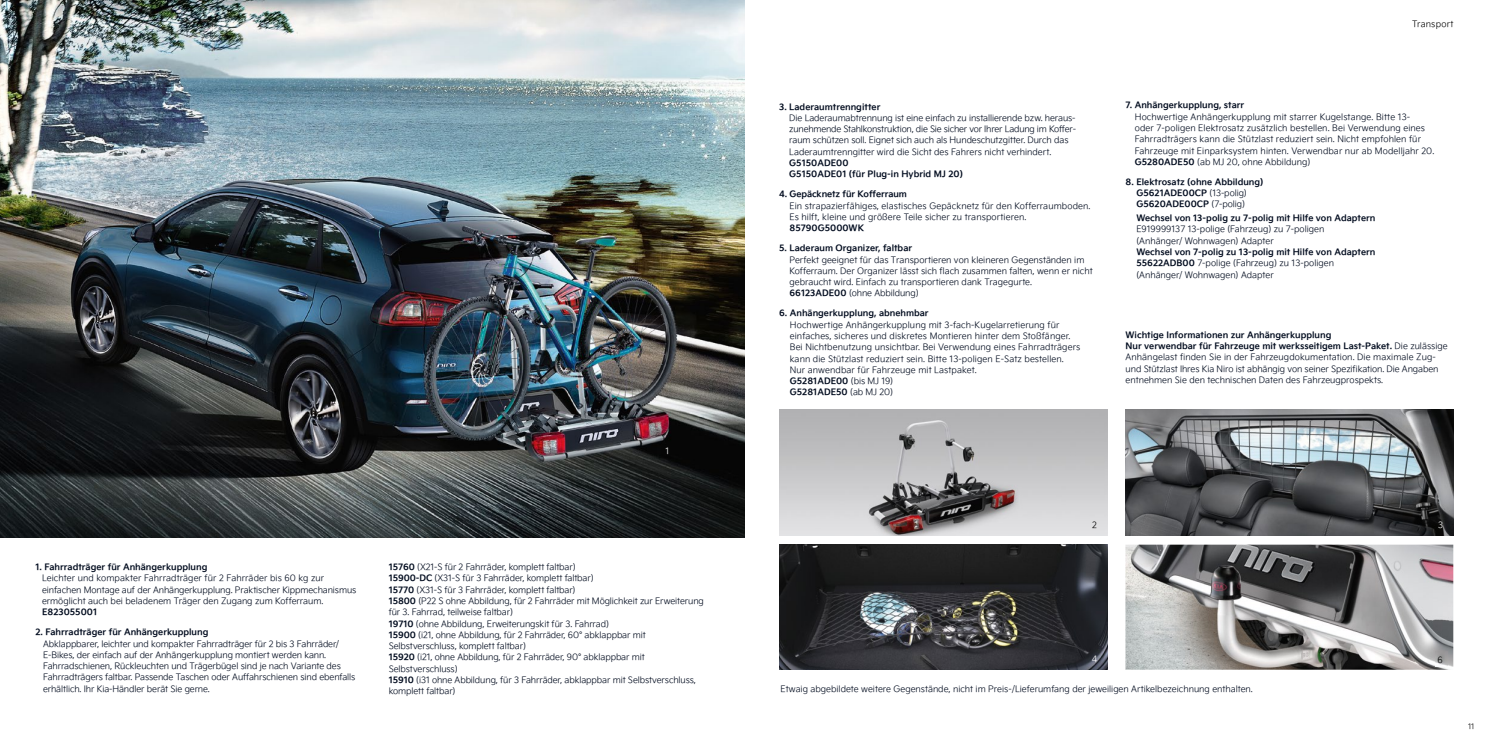
<style>
.page{position:relative;width:1489px;height:745px;background:#fff}
.page>*{position:absolute;margin:0;border:0;box-sizing:border-box;transform-origin:0 0}
.t1{font:8.75px/11.2px "Kia Signature OTF Light";color:#000b1e}
.t2{font:8.75px/11.2px "Kia Signature OTF Bold";color:#000b1e}
.t3{font:8.75px "Kia Signature OTF Light";letter-spacing:.025em;color:#000}
.t4{font:8.75px "Kia Signature OTF Light";color:#fff}
.t5{font:7.5px "Kia Signature OTF Light";color:#000}
.s1{font-family:"Kia Signature OTF Bold"}
.s2{font-family:"Kia Signature OTF Light"}
</style>
<div class="page">
<img style="left:0;top:0;width:744px;height:537px">
<img style="left:1125px;top:544px;width:328px;height:125px">
<img style="left:779px;top:544px;width:328px;height:125px">
<img style="left:1125px;top:409px;width:328px;height:125px">
<img style="left:779px;top:409px;width:328px;height:125px">
<img style="left:1435px;top:651px;width:12px;height:14px">
<p class="t4" style="left:665px;top:444px;width:5px">1</p>
<p class="t2" style="left:35px;top:560px;width:173px">1. Fahrradträger für Anhängerkupplung</p>
<p class="t1" style="left:42px;top:572px;width:316px">Leichter und kompakter Fahrradträger für 2 Fahrräder bis 60 kg zur einfachen Montage auf der Anhängerkupplung. Praktischer Kippmechanismus ermöglicht auch bei beladenem Träger den Zugang zum Kofferraum.</p>
<p class="t2" style="left:42px;top:605px;width:57px">E823055001</p>
<p class="t2" style="left:35px;top:625px;width:174px">2. Fahrradträger für Anhängerkupplung</p>
<p class="t1" style="left:43px;top:637px;width:314px">Abklappbarer, leichter und kompakter Fahrradträger für 2 bis 3 Fahrräder/ E-Bikes, der einfach auf der Anhängerkupplung montiert werden kann.<br>Fahrradschienen, Rückleuchten und Trägerbügel sind je nach Variante des Fahrradträgers faltbar. Passende Taschen oder Auffahrschienen sind ebenfalls erhältlich. Ihr Kia-Händler berät Sie gerne.</p>
<p class="t1" style="left:388px;top:560px;width:316px"><span class="s1">15760</span> (X21-S für 2 Fahrräder, komplett faltbar)<br><span class="s1">15900-DC</span> (X31-S für 3 Fahrräder, komplett faltbar)<br><span class="s1">15770</span> (X31-S für 3 Fahrräder, komplett faltbar)<br><span class="s1">15800</span> (P22 S ohne Abbildung, für 2 Fahrräder mit Möglichkeit zur Erweiterung für 3. Fahrrad, teilweise faltbar)<br><span class="s1">19710</span> (ohne Abbildung, Erweiterungskit für 3. Fahrrad)<br><span class="s1">15900</span> (i21, ohne Abbildung, für 2 Fahrräder, 60° abklappbar mit Selbstverschluss, komplett faltbar)<br><span class="s1">15920</span> (i21, ohne Abbildung, für 2 Fahrräder, 90° abklappbar mit Selbstverschluss)<br><span class="s1">15910</span> (i31 ohne Abbildung, für 3 Fahrräder, abklappbar mit Selbstverschluss, komplett faltbar)</p>
<p class="t2" style="left:779px;top:100px;width:103px">3. Laderaumtrenngitter</p>
<p class="t1" style="left:789px;top:112px;width:288px">Die Laderaumabtrennung ist eine einfach zu installierende bzw. heraus&shy;zunehmende Stahlkonstruktion, die Sie sicher vor Ihrer Ladung im Koffer&shy;raum schützen soll. Eignet sich auch als Hundeschutzgitter. Durch das Laderaumtrenngitter wird die Sicht des Fahrers nicht verhindert.</p>
<p class="t2" style="left:789px;top:156px;width:175px">G5150ADE00<br>G5150ADE01 (für Plug-in Hybrid MJ 20)</p>
<p class="t2" style="left:779px;top:188px;width:129px">4. Gepäcknetz für Kofferraum</p>
<p class="t1" style="left:789px;top:199px;width:302px">Ein strapazierfähiges, elastisches Gepäcknetz für den Kofferraumboden.<br>Es hilft, kleine und größere Teile sicher zu transportieren.</p>
<p class="t2" style="left:789px;top:222px;width:76px">85790G5000WK</p>
<p class="t2" style="left:779px;top:242px;width:134px">5. Laderaum Organizer, faltbar</p>
<p class="t1" style="left:789px;top:253px;width:304px">Perfekt geeignet für das Transportieren von kleineren Gegenständen im Kofferraum. Der Organizer lässt sich flach zusammen falten, wenn er nicht gebraucht wird. Einfach zu transportieren dank Tragegurte.<br><span class="s1">66123ADE00</span> (ohne Abbildung)</p>
<p class="t2" style="left:779px;top:307px;width:151px">6. Anhängerkupplung, abnehmbar</p>
<p class="t1" style="left:789px;top:318px;width:292px">Hochwertige Anhängerkupplung mit 3-fach-Kugelarretierung für einfaches, sicheres und diskretes Montieren hinter dem Stoßfänger.<br>Bei Nichtbenutzung unsichtbar. Bei Verwendung eines Fahrradträgers kann die Stützlast reduziert sein. Bitte 13-poligen E-Satz bestellen.<br>Nur anwendbar für Fahrzeuge mit Lastpaket.</p>
<p class="t2" style="left:789px;top:374px;width:105px">G5281ADE00 <span class="s2">(bis MJ 19)<br></span>G5281ADE50 <span class="s2">(ab MJ 20)</span></p>
<p class="t3" style="left:1412px;top:18px;width:43px">Transport</p>
<p class="t2" style="left:1125px;top:99px;width:120px">7. Anhängerkupplung, starr</p>
<p class="t1" style="left:1134px;top:110px;width:301px">Hochwertige Anhängerkupplung mit starrer Kugelstange. Bitte 13-<br>oder 7-poligen Elektrosatz zusätzlich bestellen. Bei Verwendung eines Fahrradträgers kann die Stützlast reduziert sein. Nicht empfohlen für Fahrzeuge mit Einparksystem hinten. Verwendbar nur ab Modelljahr 20.<br><span class="s1">G5280ADE50</span> (ab MJ 20, ohne Abbildung)</p>
<p class="t2" style="left:1136px;top:175px;width:129px;text-indent:-11px">8. Elektrosatz (ohne Abbildung)<br>G5621ADE00CP <span class="s2">(13-polig)<br></span>G5620ADE00CP <span class="s2">(7-polig)</span></p>
<p class="t2" style="left:1136px;top:212px;width:240px">Wechsel von 13-polig zu 7-polig mit Hilfe von Adaptern</p>
<p class="t1" style="left:1136px;top:223px;width:189px">E919999137 13-polige (Fahrzeug) zu 7-poligen (Anhänger/ Wohnwagen) Adapter</p>
<p class="t2" style="left:1136px;top:245px;width:240px">Wechsel von 7-polig zu 13-polig mit Hilfe von Adaptern</p>
<p class="t1" style="left:1136px;top:257px;width:199px"><span class="s1">55622ADB00</span> 7-polige (Fahrzeug) zu 13-poligen (Anhänger/ Wohnwagen) Adapter</p>
<p class="t2" style="left:1125px;top:328px;width:323px">Wichtige Informationen zur Anhängerkupplung<br>Nur verwendbar für Fahrzeuge mit werksseitigem Last-Paket. <span class="s2">Die zulässige</span></p>
<p class="t1" style="left:1125px;top:351px;width:314px">Anhängelast finden Sie in der Fahrzeugdokumentation. Die maximale Zug&shy;und Stützlast Ihres Kia Niro ist abhängig von seiner Spezifikation. Die Angaben entnehmen Sie den technischen Daten des Fahrzeugprospekts.</p>
<p class="t3" style="left:1091px;top:518px;width:6px">2</p>
<p class="t4" style="left:1438px;top:518px;width:7px">3</p>
<p class="t4" style="left:1091px;top:652px;width:7px">4</p>
<p class="t1" style="left:780px;top:682px;width:474px">Etwaig abgebildete weitere Gegenstände, nicht im Preis-/Lieferumfang der jeweiligen Artikelbezeichnung enthalten.</p>
<p class="t3" style="left:1437px;top:653px;width:7px">6</p>
<p class="t5" style="left:1467px;top:720px;width:8px">11</p>
</div>
